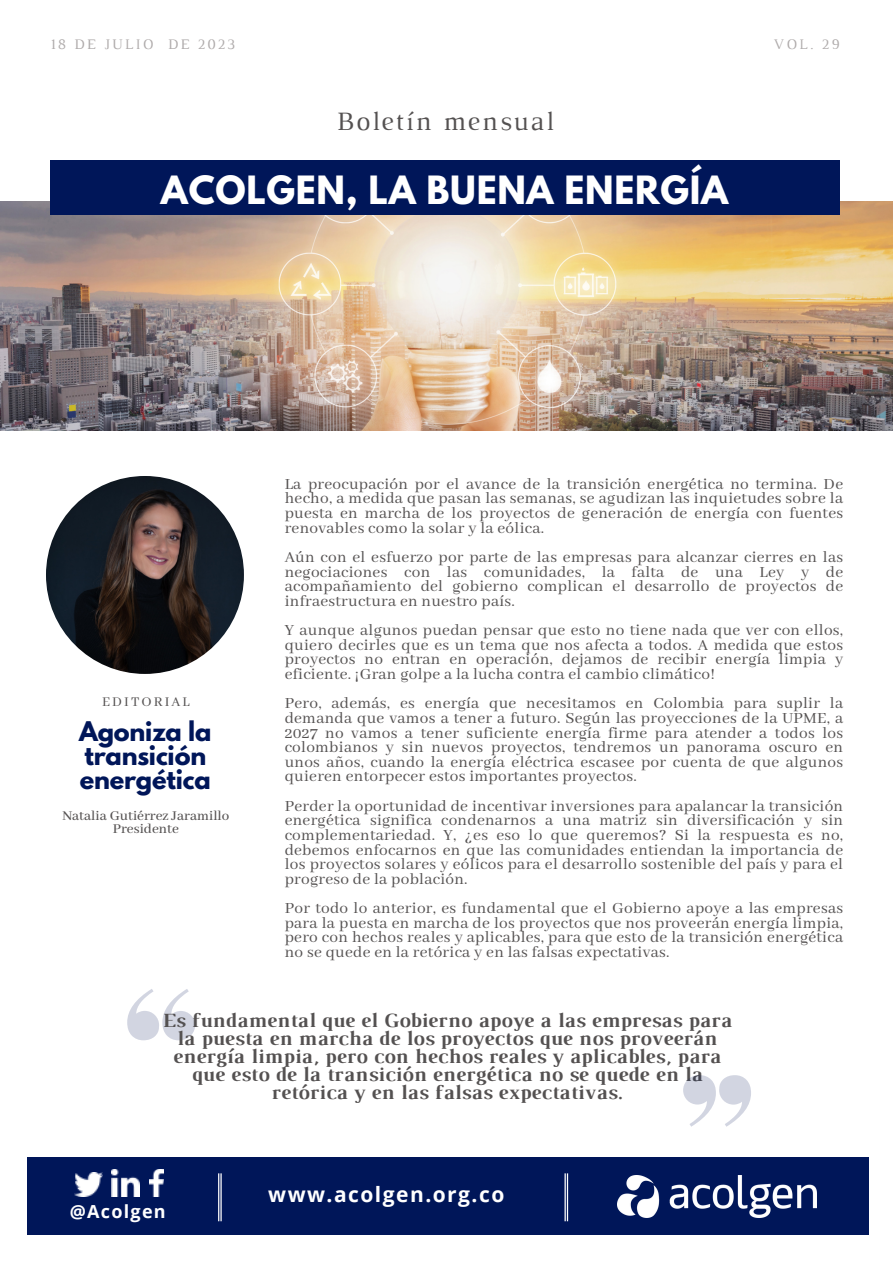
<style>
.page{position:relative;width:893px;height:1264px;background:#fff}
.page>*{position:absolute;margin:0;border:0;box-sizing:border-box;transform-origin:0 0}
.t1{font:700 34.5px "League Spartan";letter-spacing:.02em;color:#fff}
.t2{font:27px "Luthier";letter-spacing:.07em;color:#545151}
.t3{font:700 24px/23.7px "League Spartan";letter-spacing:-.01em;color:#001659}
.t4{font:700 21px "Open Sans";letter-spacing:.07em;color:#fff}
.t5{font:700 20.55px/18px "Luthier";letter-spacing:.015em;color:#545151;text-align:center}
.t6{font:700 18px "Open Sans";letter-spacing:.07em;color:#fff}
.t7{font:17.25px/14.7px "Abhaya Libre";letter-spacing:.015em;color:#545151;text-align:justify}
.t8{font:500 15px "Abhaya Libre";color:#545151}
.t9{font:14.85px "Luthier";letter-spacing:.14em;color:#afabab}
.t10{font:14.85px "Abhaya Libre";letter-spacing:.14em;color:#545151}
</style>
<div class="page">
<img style="left:0;top:202px;width:892px;height:228px">
<div style="left:27px;top:1156px;width:842px;height:78px;background:#001659"></div>
<img style="left:617px;top:1175px;width:199px;height:42px">
<img style="left:74px;top:1172px;width:28px;height:24px">
<img style="left:149px;top:1169px;width:14px;height:27px">
<img style="left:111px;top:1169px;width:28px;height:27px">
<hr style="left:220px;top:1173px;width:2px;height:48px;background:#fff">
<hr style="left:218px;top:1173px;width:1px;height:48px;background:#fff">
<hr style="left:567px;top:1173px;width:1px;height:48px;background:#fff">
<hr style="left:564px;top:1173px;width:1px;height:48px;background:#fff">
<div style="left:50px;top:160px;width:789px;height:54px;background:#001659"></div>
<img style="left:46px;top:476px;width:198px;height:198px;border-radius:50%">
<svg style="left:127px;top:989px;width:68px;height:51px"></svg>
<svg style="left:683px;top:1075px;width:68px;height:51px"></svg>
<p class="t9" style="left:51px;top:39px;width:186px">18 DE JULIO DE 2023</p>
<p class="t9" style="left:773px;top:39px;width:68px">VOL. 29</p>
<p class="t2" style="left:336px;top:111px;width:219px">Boletín mensual</p>
<p class="t1" style="left:161px;top:173px;width:568px">ACOLGEN, LA BUENA ENERGÍA</p>
<p class="t10" style="left:102px;top:693px;width:89px">EDITORIAL</p>
<p class="t3" style="left:79px;top:722px;width:134px">Agoniza la transición energética</p>
<p class="t8" style="left:62px;top:807px;width:169px">Natalia Gutiérrez Jaramillo</p>
<p class="t8" style="left:113px;top:820px;width:67px">Presidente</p>
<p class="t7" style="left:285px;top:477px;width:560px">La preocupación por el avance de la transición energética no termina. De hecho, a medida que pasan las semanas, se agudizan las inquietudes sobre la puesta en marcha de los proyectos de generación de energía con fuentes renovables como la solar y la eólica.</p>
<p class="t7" style="left:285px;top:550px;width:560px">Aún con el esfuerzo por parte de las empresas para alcanzar cierres en las negociaciones con las comunidades, la falta de una Ley y de acompañamiento del gobierno complican el desarrollo de proyectos de infraestructura en nuestro país.</p>
<p class="t7" style="left:285px;top:623px;width:560px">Y aunque algunos puedan pensar que esto no tiene nada que ver con ellos, quiero decirles que es un tema que nos afecta a todos. A medida que estos proyectos no entran en operación, dejamos de recibir energía limpia y eficiente. ¡Gran golpe a la lucha contra el cambio climático!</p>
<p class="t7" style="left:285px;top:696px;width:560px">Pero, además, es energía que necesitamos en Colombia para suplir la demanda que vamos a tener a futuro. Según las proyecciones de la UPME, a 2027 no vamos a tener suficiente energía firme para atender a todos los colombianos y sin nuevos proyectos, tendremos un panorama oscuro en unos años, cuando la energía eléctrica escasee por cuenta de que algunos quieren entorpecer estos importantes proyectos.</p>
<p class="t7" style="left:285px;top:799px;width:560px">Perder la oportunidad de incentivar inversiones para apalancar la transición energética significa condenarnos a una matriz sin diversificación y sin complementariedad. Y, ¿es eso lo que queremos? Si la respuesta es no, debemos enfocarnos en que las comunidades entiendan la importancia de los proyectos solares y eólicos para el desarrollo sostenible del país y para el progreso de la población.</p>
<p class="t7" style="left:285px;top:901px;width:560px">Por todo lo anterior, es fundamental que el Gobierno apoye a las empresas para la puesta en marcha de los proyectos que nos proveerán energía limpia, pero con hechos reales y aplicables, para que esto de la transición energética no se quede en la retórica y en las falsas expectativas.</p>
<p class="t5" style="left:162px;top:1012px;width:571px">Es fundamental que el Gobierno apoye a las empresas para la puesta en marcha de los proyectos que nos proveerán energía limpia, pero con hechos reales y aplicables, para que esto de la transición energética no se quede en la retórica y en las falsas expectativas.</p>
<p class="t6" style="left:70px;top:1198px;width:97px">@Acolgen</p>
<p class="t4" style="left:268px;top:1179px;width:237px">www.acolgen.org.co</p>
</div>
